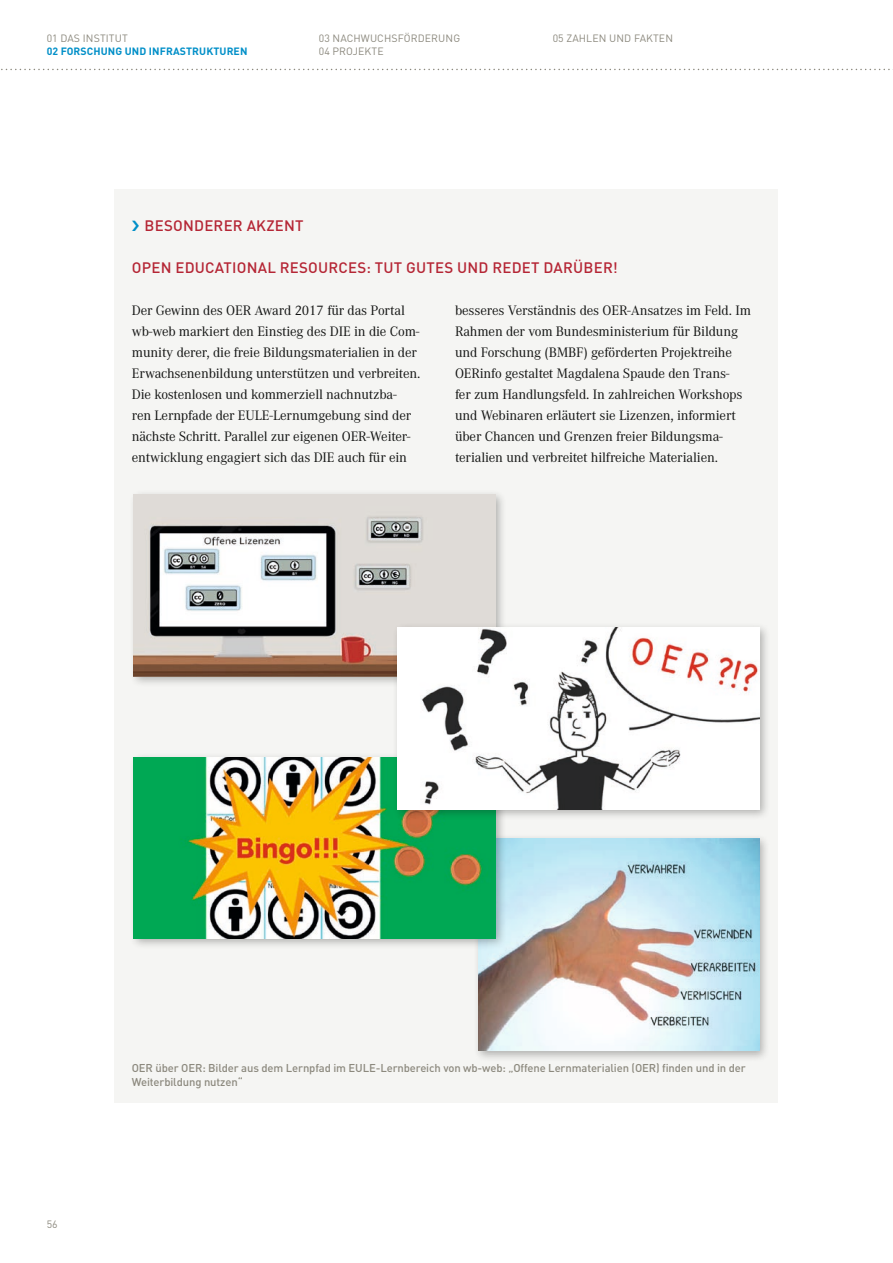
<style>
.page{position:relative;width:893px;height:1263px;background:#fff}
.page>*{position:absolute;margin:0;border:0;box-sizing:border-box;transform-origin:0 0}
.t1{font:500 15px "DIN Pro";letter-spacing:.015em;color:#b52635}
.Copy{font:14.25px/21px "Corporate A";letter-spacing:-.01em;color:#131413}
.BU{font:500 11.25px/14.2px "DIN Pro";letter-spacing:-.01em;color:#8c897e}
.t2{font:10.5px/12.6px "DIN Pro";letter-spacing:.01em;color:#8c897e}
.t3{font:700 10.5px "DIN Pro";letter-spacing:.01em;color:#008fc8}
</style>
<div class="page">
<svg style="left:1px;top:69px;width:892px;height:1px"></svg>
<div style="left:115px;top:189px;width:663px;height:914px;background:#f5f5f3"></div>
<div style="left:473px;top:834px;width:297px;height:228px;background:#131413;opacity:.3"></div>
<img style="left:478px;top:839px;width:281px;height:212px">
<div style="left:129px;top:489px;width:378px;height:198px;background:#131413;opacity:.3"></div>
<img style="left:134px;top:494px;width:361px;height:182px">
<div style="left:129px;top:752px;width:378px;height:198px;background:#131413;opacity:.3"></div>
<img style="left:134px;top:757px;width:362px;height:181px">
<div style="left:392px;top:622px;width:378px;height:199px;background:#131413;opacity:.3"></div>
<img style="left:398px;top:628px;width:361px;height:181px">
<p class="t2" style="left:47px;top:32px;width:83px">01 DAS INSTITUT</p>
<p class="t3" style="left:47px;top:44px;width:202px">02 FORSCHUNG UND INFRASTRUKTUREN</p>
<p class="t2" style="left:319px;top:32px;width:143px">03 NACHWUCHSFÖRDERUNG<br>04 PROJEKTE</p>
<p class="t2" style="left:553px;top:32px;width:122px">05 ZAHLEN UND FAKTEN</p>
<p class="t1" style="left:145px;top:215px;width:160px">BESONDERER AKZENT</p>
<p class="t1" style="left:132px;top:257px;width:488px">OPEN EDUCATIONAL RESOURCES: TUT GUTES UND REDET DARÜBER!</p>
<p class="Copy" style="left:132px;top:299px;width:290px">Der Gewinn des OER Award 2017 für das Portal wb-web markiert den Einstieg des DIE in die Com&shy;munity derer, die freie Bildungsmaterialien in der Erwachsenenbildung unterstützen und verbreiten.<br>Die kostenlosen und kommerziell nachnutzba-<br>ren Lernpfade der EULE-Lernumgebung sind der nächste Schritt. Parallel zur eigenen OER-Weiter&shy;entwicklung engagiert sich das DIE auch für ein</p>
<p class="Copy" style="left:455px;top:299px;width:297px">besseres Verständnis des OER-Ansatzes im Feld. Im Rahmen der vom Bundesministerium für Bildung und Forschung (BMBF) geförderten Projektreihe OERinfo gestaltet Magdalena Spaude den Trans-<br>fer zum Handlungsfeld. In zahlreichen Workshops und Webinaren erläutert sie Lizenzen, informiert über Chancen und Grenzen freier Bildungsma&shy;terialien und verbreitet hilfreiche Materialien.</p>
<p class="t2" style="left:47px;top:1218px;width:12px">56</p>
<p class="BU" style="left:132px;top:1060px;width:615px">OER über OER: Bilder aus dem Lernpfad im EULE-Lernbereich von wb-web: „Offene Lernmaterialien (OER) finden und in der<br>Weiterbildung nutzen“</p>
</div>
